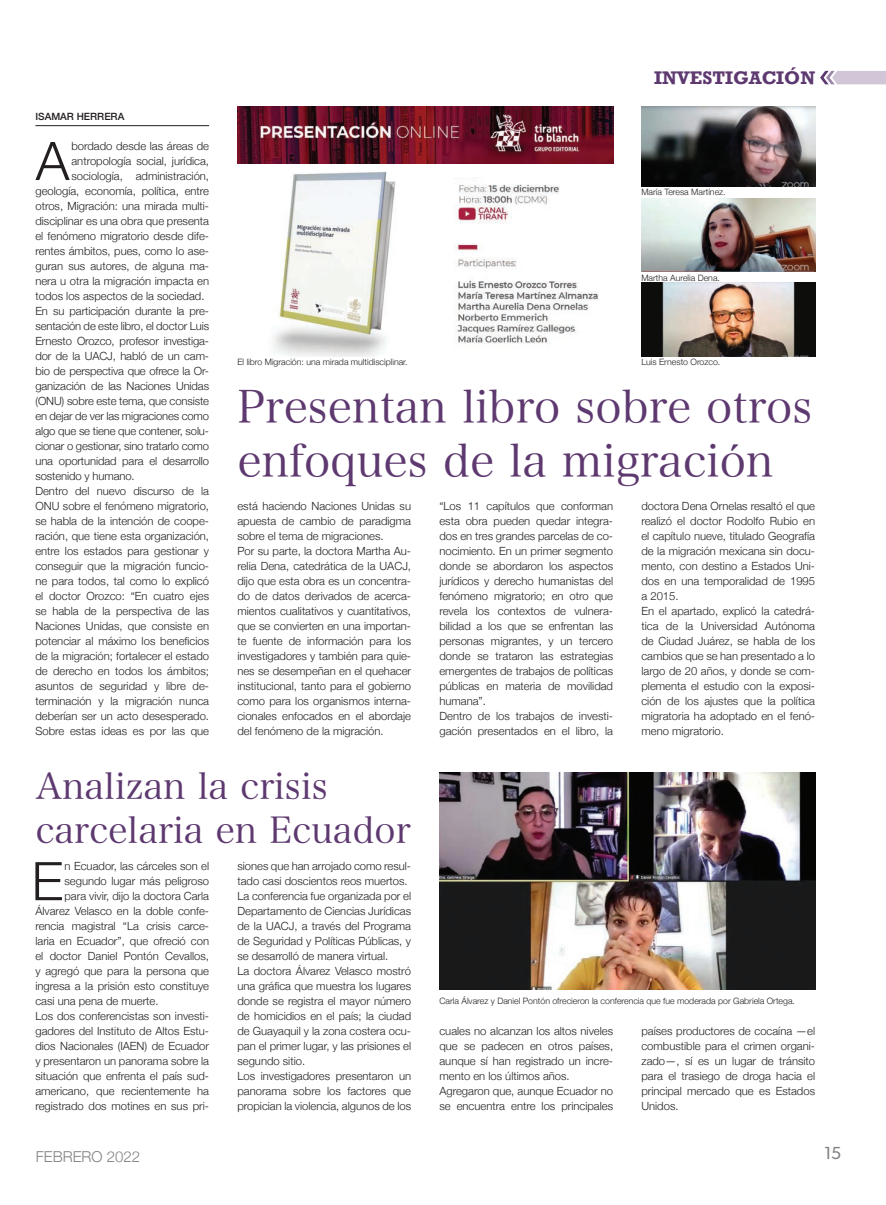
<style>
.page{position:relative;width:886px;height:1205px;background:#fff}
.page>*{position:absolute;margin:0;border:0;box-sizing:border-box;transform-origin:0 0}
.Texto{font:300 53.25px "Helvetica Neue";color:#231f20}
.Cabeza_principal{font:45px "Hira Min Pro N W3";color:#5e3970}
.Cabeza_secundaria{font:36.25px "Hira Min Pro N W3";color:#5e3970}
.t1{font:700 18.75px "Rockwell";color:#5e3970}
.t2{font:17.5px "Gibson";color:#808285}
.t3{font:300 15px "Helvetica Neue";color:#808285}
.Texto-2{font:300 11.25px/15px "Helvetica Neue";color:#231f20;text-align:justify}
.Firma_nota{font:500 10px "Helvetica Neue";color:#231f20}
.Pie_de_foto{font:300 8.75px "Helvetica Neue";color:#231f20}
</style>
<div class="page">
<hr style="left:35px;top:125px;width:174px;height:1px;background:#231f20">
<svg style="left:820px;top:71px;width:66px;height:13px"></svg>
<img style="left:253px;top:163px;width:170px;height:194px">
<img style="left:454px;top:177px;width:145px;height:167px">
<img style="left:237px;top:106px;width:376px;height:57px">
<img style="left:641px;top:106px;width:174px;height:81px">
<img style="left:641px;top:283px;width:174px;height:73px">
<img style="left:641px;top:198px;width:174px;height:74px">
<img style="left:439px;top:772px;width:376px;height:217px">
<p class="Firma_nota" style="left:35px;top:108px;width:90px">ISAMAR HERRERA</p>
<p class="Texto" style="left:36px;top:118px;width:35px">A</p>
<p class="Texto-2" style="left:71px;top:138px;width:139px">bordado desde las áreas de</p>
<p class="Texto-2" style="left:71px;top:153px;width:139px">antropología social, jurídica,</p>
<p class="Texto-2" style="left:71px;top:168px;width:139px">sociología, administración,</p>
<p class="Texto-2" style="left:35px;top:183px;width:175px">geología, economía, política, entre</p>
<p class="Texto-2" style="left:35px;top:198px;width:175px">otros, Migración: una mirada multi-</p>
<p class="Texto-2" style="left:35px;top:213px;width:175px">disciplinar es una obra que presenta</p>
<p class="Texto-2" style="left:35px;top:228px;width:175px">el fenómeno migratorio desde dife-</p>
<p class="Texto-2" style="left:35px;top:243px;width:175px">rentes ámbitos, pues, como lo ase-</p>
<p class="Texto-2" style="left:35px;top:258px;width:175px">guran sus autores, de alguna ma-</p>
<p class="Texto-2" style="left:35px;top:273px;width:175px">nera u otra la migración impacta en</p>
<p class="Texto-2" style="left:35px;top:288px;width:170px">todos los aspectos de la sociedad.</p>
<p class="Texto-2" style="left:35px;top:303px;width:175px">En su participación durante la pre&shy;sentación de este libro, el doctor Luis Ernesto Orozco, profesor investiga&shy;dor de la UACJ, habló de un cam&shy;bio de perspectiva que ofrece la Or&shy;ganización de las Naciones Unidas (ONU) sobre este tema, que consiste en dejar de ver las migraciones como algo que se tiene que contener, solu&shy;cionar o gestionar, sino tratarlo como una oportunidad para el desarrollo sostenido y humano.</p>
<p class="Texto-2" style="left:35px;top:483px;width:175px">Dentro del nuevo discurso de la ONU sobre el fenómeno migratorio, se habla de la intención de coope&shy;ración, que tiene esta organización, entre los estados para gestionar y conseguir que la migración funcio&shy;ne para todos, tal como lo explicó el doctor Orozco: “En cuatro ejes se habla de la perspectiva de las Naciones Unidas, que consiste en potenciar al máximo los beneficios de la migración; fortalecer el estado de derecho en todos los ámbitos; asuntos de seguridad y libre de&shy;terminación y la migración nunca deberían ser un acto desesperado.<br>Sobre estas ideas es por las que</p>
<p class="t1" style="left:654px;top:66px;width:163px">INVESTIGACIÓN</p>
<p class="Pie_de_foto" style="left:641px;top:185px;width:86px">María Teresa Martínez.</p>
<p class="Pie_de_foto" style="left:237px;top:355px;width:172px">El libro Migración: una mirada multidisciplinar.</p>
<p class="Pie_de_foto" style="left:641px;top:271px;width:80px">Martha Aurelia Dena.</p>
<p class="Pie_de_foto" style="left:641px;top:354px;width:80px">Luis Ernesto Orozco.</p>
<p class="Cabeza_principal" style="left:237px;top:369px;width:576px">Presentan libro sobre otros</p>
<p class="Cabeza_principal" style="left:237px;top:423px;width:538px">enfoques de la migración</p>
<p class="Texto-2" style="left:237px;top:498px;width:175px">está haciendo Naciones Unidas su apuesta de cambio de paradigma sobre el tema de migraciones.</p>
<p class="Texto-2" style="left:237px;top:543px;width:175px">Por su parte, la doctora Martha Au&shy;relia Dena, catedrática de la UACJ, dijo que esta obra es un concentra&shy;do de datos derivados de acerca&shy;mientos cualitativos y cuantitativos, que se convierten en una importan&shy;te fuente de información para los investigadores y también para quie&shy;nes se desempeñan en el quehacer institucional, tanto para el gobierno como para los organismos interna&shy;cionales enfocados en el abordaje del fenómeno de la migración.</p>
<p class="Texto-2" style="left:439px;top:497px;width:175px">“Los 11 capítulos que conforman esta obra pueden quedar integra&shy;dos en tres grandes parcelas de co&shy;nocimiento. En un primer segmento donde se abordaron los aspectos jurídicos y derecho humanistas del fenómeno migratorio; en otro que revela los contextos de vulnera&shy;bilidad a los que se enfrentan las personas migrantes, y un tercero donde se trataron las estrategias emergentes de trabajos de políticas públicas en materia de movilidad humana”.</p>
<p class="Texto-2" style="left:439px;top:707px;width:175px">Dentro de los trabajos de investi&shy;gación presentados en el libro, la</p>
<p class="Texto-2" style="left:641px;top:497px;width:175px">doctora Dena Ornelas resaltó el que realizó el doctor Rodolfo Rubio en el capítulo nueve, titulado Geografía de la migración mexicana sin docu&shy;mento, con destino a Estados Uni&shy;dos en una temporalidad de 1995 a 2015.</p>
<p class="Texto-2" style="left:641px;top:602px;width:175px">En el apartado, explicó la catedrá&shy;tica de la Universidad Autónoma de Ciudad Juárez, se habla de los cambios que se han presentado a lo largo de 20 años, y donde se com&shy;plementa el estudio con la exposi&shy;ción de los ajustes que la política migratoria ha adoptado en el fenó&shy;meno migratorio.</p>
<p class="Cabeza_secundaria" style="left:35px;top:755px;width:294px">Analizan la crisis</p>
<p class="Cabeza_secundaria" style="left:35px;top:799px;width:377px">carcelaria en Ecuador</p>
<p class="Texto" style="left:32px;top:838px;width:33px">E</p>
<p class="Texto-2" style="left:65px;top:858px;width:146px">n Ecuador, las cárceles son el</p>
<p class="Texto-2" style="left:65px;top:873px;width:146px">segundo lugar más peligroso</p>
<p class="Texto-2" style="left:65px;top:888px;width:146px">para vivir, dijo la doctora Carla</p>
<p class="Texto-2" style="left:35px;top:903px;width:175px">Álvarez Velasco en la doble confe-</p>
<p class="Texto-2" style="left:35px;top:918px;width:175px">rencia magistral “La crisis carce-</p>
<p class="Texto-2" style="left:35px;top:933px;width:175px">laria en Ecuador”, que ofreció con</p>
<p class="Texto-2" style="left:35px;top:948px;width:175px">el doctor Daniel Pontón Cevallos,</p>
<p class="Texto-2" style="left:35px;top:963px;width:175px">y agregó que para la persona que</p>
<p class="Texto-2" style="left:35px;top:978px;width:175px">ingresa a la prisión esto constituye</p>
<p class="Texto-2" style="left:35px;top:993px;width:125px">casi una pena de muerte.</p>
<p class="Texto-2" style="left:35px;top:1008px;width:175px">Los dos conferencistas son investi&shy;gadores del Instituto de Altos Estu&shy;dios Nacionales (IAEN) de Ecuador y presentaron un panorama sobre la situación que enfrenta el país sud&shy;americano, que recientemente ha registrado dos motines en sus pri-</p>
<p class="Texto-2" style="left:237px;top:858px;width:175px">siones que han arrojado como resul&shy;tado casi doscientos reos muertos.</p>
<p class="Texto-2" style="left:237px;top:888px;width:175px">La conferencia fue organizada por el Departamento de Ciencias Jurídicas de la UACJ, a través del Programa de Seguridad y Políticas Públicas, y se desarrolló de manera virtual.</p>
<p class="Texto-2" style="left:237px;top:963px;width:175px">La doctora Álvarez Velasco mostró una gráfica que muestra los lugares donde se registra el mayor número de homicidios en el país; la ciudad de Guayaquil y la zona costera ocu&shy;pan el primer lugar, y las prisiones el segundo sitio.</p>
<p class="Texto-2" style="left:237px;top:1068px;width:175px">Los investigadores presentaron un panorama sobre los factores que propician la violencia, algunos de los</p>
<p class="Pie_de_foto" style="left:439px;top:993px;width:357px">Carla Álvarez y Daniel Pontón ofrecieron la conferencia que fue moderada por Gabriela Ortega.</p>
<p class="Texto-2" style="left:439px;top:1023px;width:175px">cuales no alcanzan los altos niveles que se padecen en otros países, aunque sí han registrado un incre&shy;mento en los últimos años.</p>
<p class="Texto-2" style="left:439px;top:1083px;width:175px">Agregaron que, aunque Ecuador no se encuentra entre los principales</p>
<p class="Texto-2" style="left:641px;top:1023px;width:175px">países productores de cocaína —el combustible para el crimen organi&shy;zado—, sí es un lugar de tránsito para el trasiego de droga hacia el principal mercado que es Estados Unidos.</p>
<h3 class="t3" style="left:36px;top:1144px;width:106px">FEBRERO 2022</h3>
<h3 class="t2" style="left:824px;top:1143px;width:19px">15</h3>
</div>
